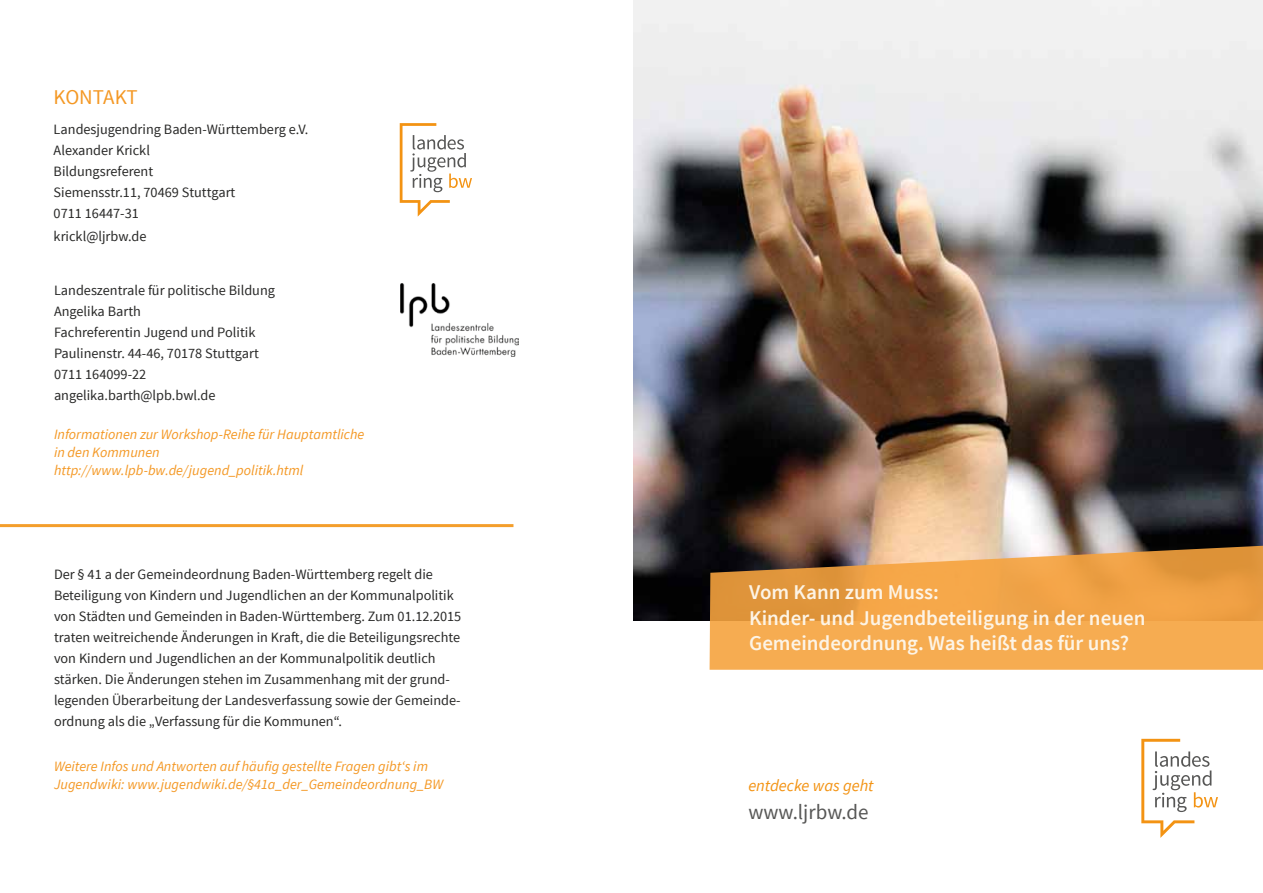
<style>
.page{position:relative;width:1263px;height:893px;background:#fff}
.page>*{position:absolute;margin:0;border:0;box-sizing:border-box;transform-origin:0 0}
.t1{font:600 21px/25.5px "Source Sans Pro";color:#fdf4e6}
.t2{font:21px "Source Sans Pro";color:#575756}
.t3{font:21px "Source Sans Pro";letter-spacing:-.01em;color:#f49824}
.t4{font:italic 16.5px "Source Sans Pro";color:#f39313}
.t5{font:14.25px/21px "Source Sans Pro";color:#282827}
.t6{font:italic 14.25px/18px "Source Sans Pro";color:#f49824}
</style>
<div class="page">
<img style="left:633px;top:0;width:630px;height:620px">
<svg style="left:709px;top:544px;width:554px;height:126px;background:#e39e4d"></svg>
<svg style="left:1141px;top:739px;width:77px;height:99px"></svg>
<hr style="left:0;top:524px;width:513px;height:3px;background:#f39313">
<svg style="left:400px;top:123px;width:72px;height:94px"></svg>
<img style="left:401px;top:284px;width:118px;height:73px">
<h1 class="t3" style="left:54px;top:84px;width:86px">KONTAKT</h1>
<p class="t5" style="left:54px;top:119px;width:256px">Landesjugendring Baden-Württemberg e.V.<br>Alexander Krickl<br>Bildungsreferent<br>Siemensstr.11, 70469 Stuttgart<br>0711 16447-31</p>
<p class="t5" style="left:54px;top:226px;width:94px">krickl@ljrbw.de</p>
<p class="t5" style="left:54px;top:280px;width:222px">Landeszentrale für politische Bildung<br>Angelika Barth<br>Fachreferentin Jugend und Politik<br>Paulinenstr. 44-46, 70178 Stuttgart<br>0711 164099-22 angelika.barth@lpb.bwl.de</p>
<p class="t6" style="left:54px;top:425px;width:312px">Informationen zur Workshop-Reihe für Hauptamtliche in den Kommunen http://www.lpb-bw.de/jugend_politik.html</p>
<p class="t5" style="left:54px;top:564px;width:409px">Der § 41 a der Gemeindeordnung Baden-Württemberg regelt die Beteiligung von Kindern und Jugendlichen an der Kommunalpolitik von Städten und Gemeinden in Baden-Württemberg. Zum 01.12.2015 traten weitreichende Änderungen in Kraft, die die Beteiligungsrechte von Kindern und Jugendlichen an der Kommunalpolitik deutlich stärken. Die Änderungen stehen im Zusammenhang mit der grund&shy;legenden Überarbeitung der Landesverfassung sowie der Gemeinde&shy;ordnung als die „Verfassung für die Kommunen“.</p>
<p class="t6" style="left:54px;top:757px;width:391px">Weitere Infos und Antworten auf häufig gestellte Fragen gibt‘s im<br>Jugendwiki: www.jugendwiki.de/§41a_der_Gemeindeordnung_BW</p>
<h1 class="t1" style="left:749px;top:580px;width:398px">Vom Kann zum Muss:<br>Kinder- und Jugendbeteiligung in der neuen<br>Gemeindeordnung. Was heißt das für uns?</h1>
<p class="t4" style="left:748px;top:775px;width:127px">entdecke was geht</p>
<h1 class="t2" style="left:748px;top:799px;width:122px">www.ljrbw.de</h1>
</div>
